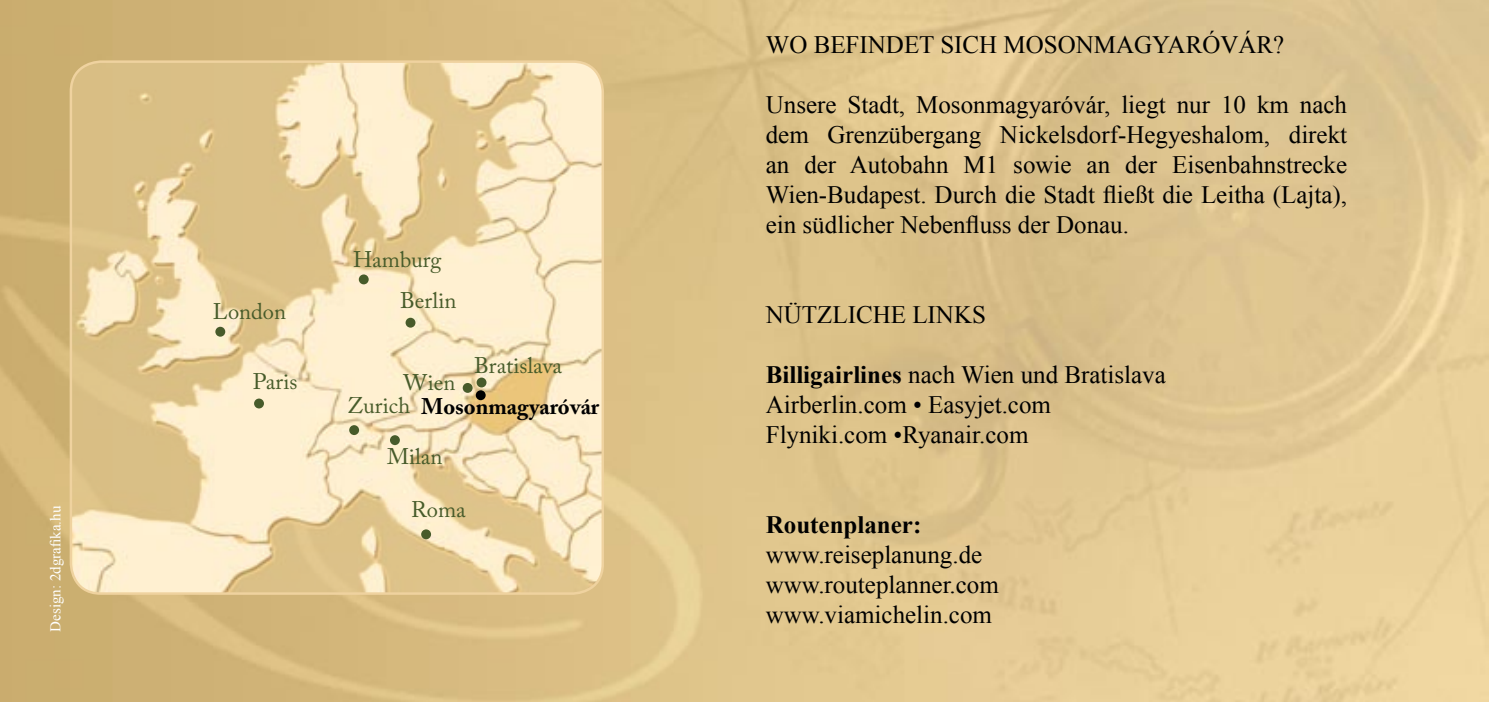
<style>
.page{position:relative;width:1489px;height:702px;background:#fff}
.page>*{position:absolute;margin:0;border:0;box-sizing:border-box;transform-origin:0 0}
.t1{font:25px/30px "Times New Roman";color:#000}
.t2{font:700 25px "Times New Roman";color:#000}
.t3{font:22.5px/40.8px "Adobe Caslon Pro";color:#475b2a}
.t4{font:700 22.5px "Adobe Caslon Pro";color:#000}
.t5{font:15px "Times New Roman";color:#fff}
.s1{font-weight:700}
</style>
<div class="page">
<img style="left:71px;top:62px;width:531px;height:531px">
<div style="left:70px;top:60px;width:534px;height:534px;border:2px solid #efd29f;border-radius:30px"></div>
<div style="left:462px;top:383px;width:10px;height:10px;background:#475b2a;border-radius:50%"></div>
<div style="left:476px;top:390px;width:9px;height:10px;background:#000;border-radius:50%"></div>
<div style="left:215px;top:327px;width:10px;height:9px;background:#475b2a;border-radius:50%"></div>
<div style="left:476px;top:377px;width:10px;height:10px;background:#475b2a;border-radius:50%"></div>
<div style="left:421px;top:529px;width:10px;height:10px;background:#475b2a;border-radius:50%"></div>
<div style="left:390px;top:435px;width:10px;height:10px;background:#475b2a;border-radius:50%"></div>
<div style="left:254px;top:398px;width:10px;height:10px;background:#475b2a;border-radius:50%"></div>
<div style="left:405px;top:318px;width:10px;height:9px;background:#475b2a;border-radius:50%"></div>
<div style="left:359px;top:274px;width:10px;height:10px;background:#475b2a;border-radius:50%"></div>
<div style="left:349px;top:425px;width:10px;height:10px;background:#475b2a;border-radius:50%"></div>
<p class="t5" style="left:45px;top:631px;width:127px;rotate:-90deg">Design: 2dgrafika.hu</p>
<p class="t3" style="left:213px;top:291px;width:75px">London</p>
<p class="t3" style="left:253px;top:360px;width:46px">Paris</p>
<p class="t3" style="left:400px;top:239px;width:58px;text-indent:-47px">Hamburg<br>Berlin</p>
<p class="t3" style="left:474px;top:345px;width:90px">Bratislava</p>
<p class="t4" style="left:421px;top:392px;width:180px">Mosonmagyaróvár</p>
<p class="t3" style="left:403px;top:362px;width:53px">Wien</p>
<p class="t3" style="left:347px;top:384px;width:64px">Zurich</p>
<p class="t3" style="left:387px;top:435px;width:57px">Milan</p>
<p class="t3" style="left:411px;top:489px;width:56px">Roma</p>
<p class="t1" style="left:765px;top:29px;width:520px">Wo befindet sich Mosonmagyaróvár?</p>
<p class="t1" style="left:765px;top:89px;width:583px;text-align:justify">Unsere Stadt, Mosonmagyaróvár, liegt nur 10 km nach dem Grenzübergang Nickelsdorf-Hegyeshalom, direkt an der Autobahn M1 sowie an der Eisenbahnstrecke Wien-Budapest. Durch die Stadt fließt die Leitha (Lajta), ein südlicher Nebenfluss der Donau.</p>
<p class="t1" style="left:765px;top:299px;width:222px">Nützliche Links</p>
<p class="t1" style="left:765px;top:359px;width:401px"><span class="s1">Billigairlines</span> nach Wien und Bratislava<br>Airberlin.com • Easyjet.com<br>Flyniki.com •Ryanair.com</p>
<p class="t2" style="left:765px;top:507px;width:157px">Routenplaner:</p>
<p class="t1" style="left:765px;top:539px;width:235px">www.reiseplanung.de www.routeplanner.com</p>
<p class="t1" style="left:765px;top:599px;width:228px">www.viamichelin.com</p>
</div>
